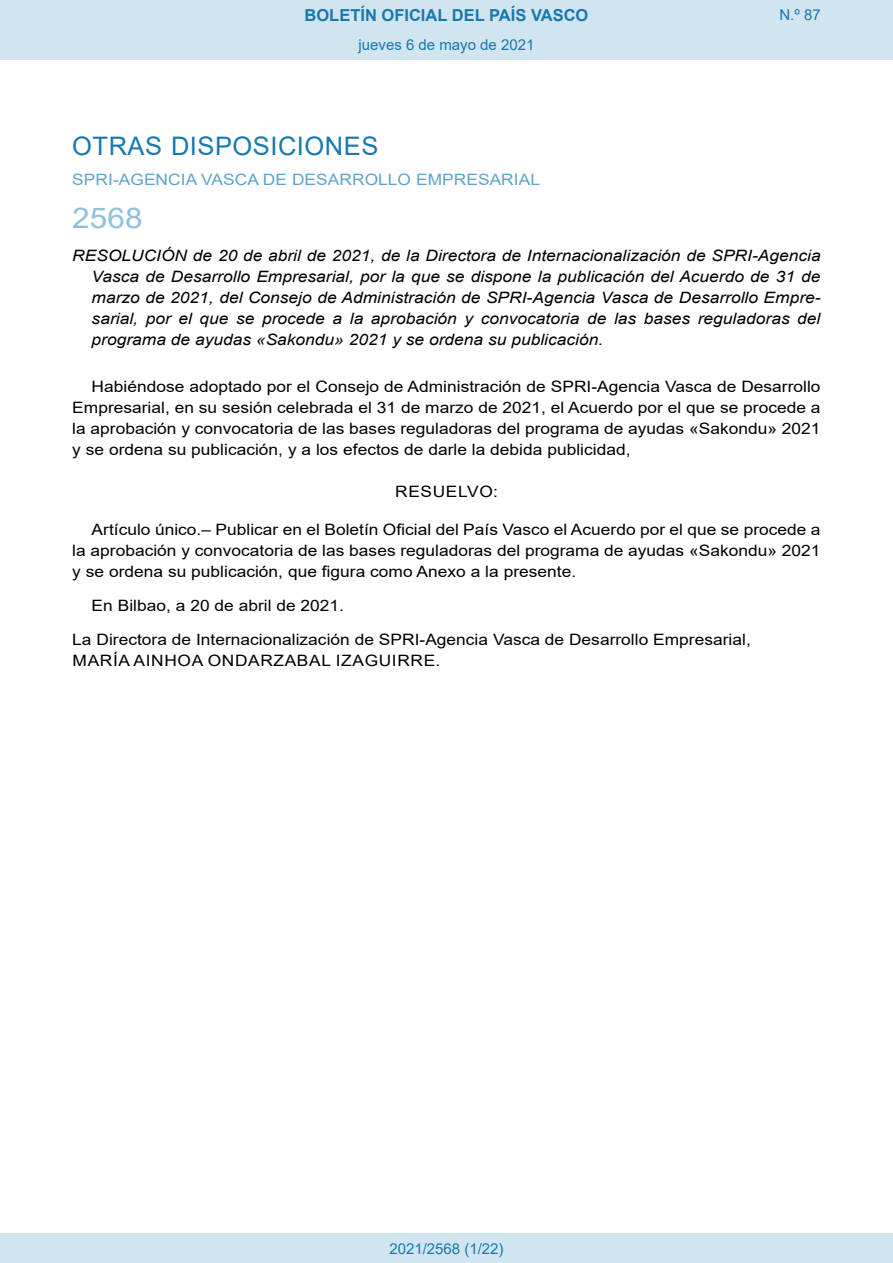
<style>
.page{position:relative;width:893px;height:1263px;background:#fff}
.page>*{position:absolute;margin:0;border:0;box-sizing:border-box;transform-origin:0 0}
.BOPVOrden{font:28.5px "Arial";color:#90c0db;scale:1.11 1}
.BOPVSeccion{font:25.5px "Arial";letter-spacing:.02em;color:#1879ad}
.t1{font:700 16.5px "Arial";color:#1879ad}
.BOPVDetalle{font:15.6px/21px "Arial";color:#000;text-align:justify;scale:1.11 1}
.BOPVTitulo{font:italic 15.6px/21px "Arial";color:#000;text-align:justify;scale:1.11 1}
.BOPVFirmaPuesto{font:15.6px "Arial";color:#000;scale:1.11 1}
.BOPVOrganismo{font:15.6px "Arial";letter-spacing:.005em;color:#5ea4ca;scale:1.11 1}
.BOPVFirmaNombre{font:15.6px "Arial";letter-spacing:.035em;color:#000;scale:1.11 1}
.BOPVFirmaLugFec{font:15.6px "Arial";color:#000;scale:1.11 1}
.BOPVClave{font:15.6px "Arial";letter-spacing:.035em;color:#000;scale:1.11 1}
.Paginacion_Centro{font:15px "Arial";color:#1879ad}
</style>
<div class="page">
<div style="left:0;top:0;width:893px;height:60px;background:#d0e5f0"></div>
<div style="left:0;top:1233px;width:893px;height:30px;background:#d0e5f0"></div>
<p class="t1" style="left:305px;top:3px;width:285px">BOLETÍN OFICIAL DEL PAÍS VASCO</p>
<p class="Paginacion_Centro" style="left:358px;top:35px;width:177px">jueves 6 de mayo de 2021</p>
<p class="Paginacion_Centro" style="left:779px;top:5px;width:43px">N.º 87</p>
<p class="BOPVSeccion" style="left:72px;top:128px;width:308px">OTRAS DISPOSICIONES</p>
<p class="BOPVOrganismo" style="left:72px;top:169px;width:423px">SPRI-AGENCIA VASCA DE DESARROLLO EMPRESARIAL</p>
<p class="BOPVOrden" style="left:72px;top:198px;width:65px">2568</p>
<p class="BOPVTitulo" style="left:92px;top:246px;width:658px;text-indent:-19px">RESOLUCIÓN de 20 de abril de 2021, de la Directora de Internacionalización de SPRI-Agencia Vasca de Desarrollo Empresarial, por la que se dispone la publicación del Acuerdo de 31 de marzo de 2021, del Consejo de Administración de SPRI-Agencia Vasca de Desarrollo Empre&shy;sarial, por el que se procede a la aprobación y convocatoria de las bases reguladoras del programa de ayudas «Sakondu» 2021 y se ordena su publicación.</p>
<p class="BOPVDetalle" style="left:72px;top:376px;width:676px;text-indent:19px">Habiéndose adoptado por el Consejo de Administración de SPRI-Agencia Vasca de Desarrollo Empresarial, en su sesión celebrada el 31 de marzo de 2021, el Acuerdo por el que se procede a la aprobación y convocatoria de las bases reguladoras del programa de ayudas «Sakondu» 2021 y se ordena su publicación, y a los efectos de darle la debida publicidad,</p>
<p class="BOPVClave" style="left:395px;top:481px;width:94px">RESUELVO:</p>
<p class="BOPVDetalle" style="left:72px;top:519px;width:676px;text-indent:19px">Artículo único.– Publicar en el Boletín Oficial del País Vasco el Acuerdo por el que se procede a la aprobación y convocatoria de las bases reguladoras del programa de ayudas «Sakondu» 2021 y se ordena su publicación, que figura como Anexo a la presente.</p>
<p class="BOPVFirmaLugFec" style="left:92px;top:595px;width:229px">En Bilbao, a 20 de abril de 2021.</p>
<p class="BOPVFirmaPuesto" style="left:72px;top:629px;width:613px">La Directora de Internacionalización de SPRI-Agencia Vasca de Desarrollo Empresarial,</p>
<p class="BOPVFirmaNombre" style="left:73px;top:650px;width:333px">MARÍA AINHOA ONDARZABAL IZAGUIRRE.</p>
<p class="Paginacion_Centro" style="left:389px;top:1238px;width:116px">2021/2568 (1/22)</p>
</div>
